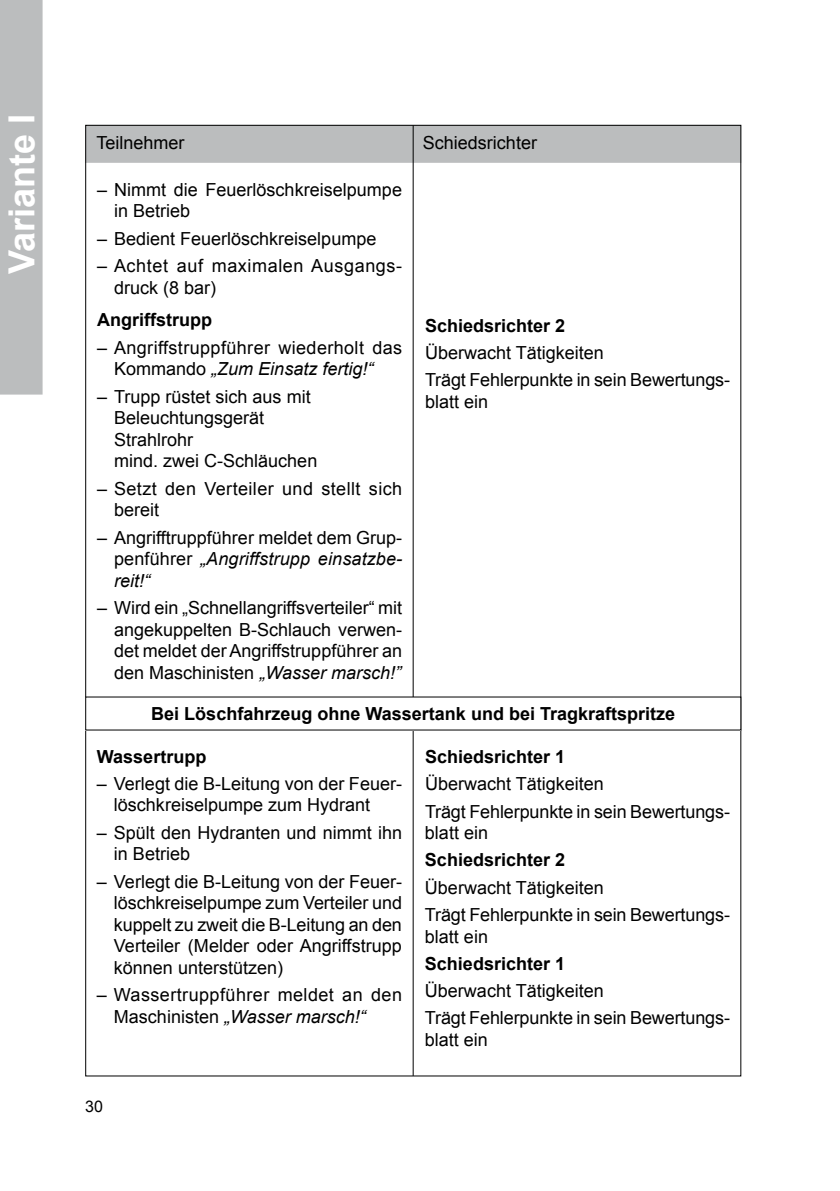
<style>
.page{position:relative;width:840px;height:1191px;background:#fff}
.page>*{position:absolute;margin:0;border:0;box-sizing:border-box;transform-origin:0 0}
.t1{font:700 36px "Arial";color:#fff}
.t2{font:18px/21.6px "Arial";color:#000}
.t3{font:700 18px "Arial";color:#000}
.t4{font:18px/21.6px "Arial";letter-spacing:.025em;color:#000}
.t5{font:18px/21.6px "Arial";letter-spacing:.02em;color:#000}
.t6{font:18px/21.6px "Arial";letter-spacing:.035em;color:#000}
.t7{font:16px "Arial";color:#000}
.s1{font-style:italic}
</style>
<div class="page">
<div style="left:0;top:0;width:43px;height:394px;background:#bbbdbe"></div>
<div style="left:85px;top:125px;width:656px;height:38px;background:#bbbdbe;border:1px solid #c6c7c8"></div>
<hr style="left:412px;top:125px;width:1px;height:950px;background:#000">
<div style="left:86px;top:697px;width:654px;height:33px;background:#fff"></div>
<h1 class="t1" style="left:-2px;top:274px;width:162px;rotate:-90deg">Variante I</h1>
<p class="t2" style="left:96px;top:132px;width:90px">Teilnehmer</p>
<p class="t2" style="left:422px;top:132px;width:116px">Schiedsrichter</p>
<p class="t2" style="left:114px;top:179px;width:289px;text-indent:-17px">– Nimmt die Feuerlöschkreiselpumpe in Betrieb</p>
<p class="t2" style="left:97px;top:228px;width:281px">– Bedient Feuerlöschkreiselpumpe</p>
<p class="t6" style="left:114px;top:255px;width:289px;text-indent:-17px">– Achtet auf maximalen Ausgangs&shy;druck (8 bar)</p>
<p class="t3" style="left:97px;top:308px;width:116px">Angriffstrupp</p>
<p class="t5" style="left:114px;top:337px;width:289px;text-indent:-17px">– Angriffstruppführer wiederholt das<br>Kommando <span class="s1">„Zum Einsatz fertig!“</span></p>
<p class="t2" style="left:114px;top:386px;width:205px;text-indent:-17px">– Trupp rüstet sich aus mit<br>Beleuchtungsgerät<br>Strahlrohr<br>mind. zwei C-Schläuchen</p>
<p class="t4" style="left:114px;top:478px;width:289px;text-indent:-17px">– Setzt den Verteiler und stellt sich bereit</p>
<p class="t2" style="left:114px;top:526px;width:289px;text-align:justify;text-indent:-17px">– Angrifftruppführer meldet dem Grup&shy;penführer <span class="s1">„Angriffstrupp einsatzbe&shy;reit!“</span></p>
<p class="t2" style="left:114px;top:597px;width:289px;text-align:justify;text-indent:-17px">– Wird ein „Schnellangriffsverteiler“ mit angekuppelten B-Schlauch verwen&shy;det meldet derAngriffstruppführer an den Maschinisten <span class="s1">„Wasser marsch!”</span></p>
<p class="t3" style="left:425px;top:314px;width:142px">Schiedsrichter 2</p>
<p class="t2" style="left:425px;top:339px;width:306px;line-height:27.2px">Überwacht Tätigkeiten<br>Trägt Fehlerpunkte in sein Bewertungs-</p>
<p class="t2" style="left:425px;top:391px;width:65px">blatt ein</p>
<p class="t3" style="left:151px;top:702px;width:525px">Bei Löschfahrzeug ohne Wassertank und bei Tragkraftspritze</p>
<p class="t3" style="left:97px;top:744px;width:111px">Wassertrupp</p>
<p class="t2" style="left:114px;top:773px;width:289px;text-indent:-17px">– Verlegt die B-Leitung von der Feuer&shy;löschkreiselpumpe zum Hydrant</p>
<p class="t2" style="left:114px;top:821px;width:289px;text-indent:-17px">– Spült den Hydranten und nimmt ihn in Betrieb</p>
<p class="t2" style="left:114px;top:870px;width:289px;text-align:justify;text-indent:-17px">– Verlegt die B-Leitung von der Feuer&shy;löschkreiselpumpe zum Verteiler und kuppelt zu zweit die B-Leitung an den Verteiler (Melder oder Angriffstrupp können unterstützen)</p>
<p class="t4" style="left:114px;top:984px;width:289px;text-indent:-17px">– Wassertruppführer meldet an den<br>Maschinisten <span class="s1">„Wasser marsch!“</span></p>
<p class="t7" style="left:85px;top:1095px;width:19px">30</p>
<p class="t3" style="left:425px;top:745px;width:142px">Schiedsrichter 1</p>
<p class="t2" style="left:425px;top:770px;width:306px;line-height:27.2px">Überwacht Tätigkeiten<br>Trägt Fehlerpunkte in sein Bewertungs-</p>
<p class="t2" style="left:424px;top:822px;width:65px">blatt ein</p>
<p class="t3" style="left:424px;top:848px;width:142px">Schiedsrichter 2</p>
<p class="t2" style="left:424px;top:874px;width:306px;line-height:27.2px">Überwacht Tätigkeiten<br>Trägt Fehlerpunkte in sein Bewertungs-</p>
<p class="t2" style="left:424px;top:925px;width:65px">blatt ein</p>
<p class="t3" style="left:424px;top:951px;width:142px">Schiedsrichter 1</p>
<p class="t2" style="left:424px;top:977px;width:306px;line-height:27.2px">Überwacht Tätigkeiten<br>Trägt Fehlerpunkte in sein Bewertungs-</p>
<p class="t2" style="left:424px;top:1029px;width:65px">blatt ein</p>
</div>
